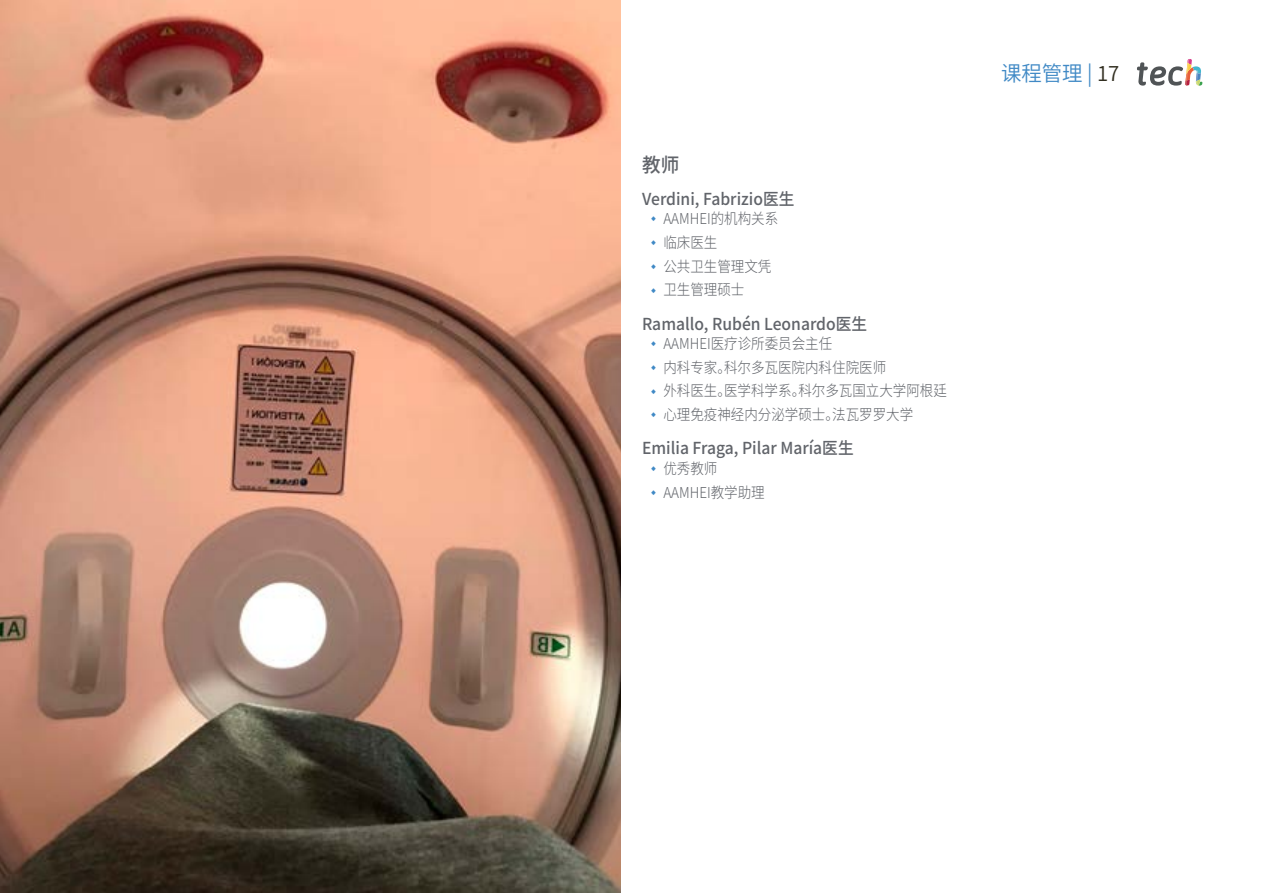
<style>
.page{position:relative;width:1263px;height:893px;background:#fff}
.page>*{position:absolute;margin:0;border:0;box-sizing:border-box;transform-origin:0 0}
.t1{font:21px "Source Han Sans CN";color:#4089c5}
.t2{font:500 19.5px "Source Han Sans CN";color:#61646a;scale:.95 1}
.t3{font:500 16.5px "Source Han Sans CN";color:#61646a;scale:.95 1}
.t4{font:300 15px/23.7px "Source Han Sans CN";color:#61646a;scale:.9 1}
.s1{color:#312e20}
</style>
<div class="page">
<img style="left:0;top:0;width:621px;height:893px">
<svg style="left:1137px;top:59px;width:65px;height:27px"></svg>
<h2 class="t2" style="left:642px;top:154px;width:41px">教师</h2>
<p class="t3" style="left:642px;top:189px;width:162px">Verdini, Fabrizio医生</p>
<p class="t4" style="left:663px;top:207px;width:129px">AAMHEI的机构关系临床医生<br>公共卫生管理文凭卫生管理硕士</p>
<p class="t3" style="left:642px;top:314px;width:238px">Ramallo, Rubén Leonardo医生</p>
<p class="t4" style="left:663px;top:332px;width:316px">AAMHEI医疗诊所委员会主任<br>内科专家。科尔多瓦医院内科住院医师<br>外科医生。医学科学系。科尔多瓦国立大学阿根廷心理免疫神经内分泌学硕士。法瓦罗罗大学</p>
<p class="t3" style="left:642px;top:439px;width:224px">Emilia Fraga, Pilar María医生</p>
<p class="t4" style="left:663px;top:457px;width:114px">优秀教师<br>AAMHEI教学助理</p>
<h1 class="t1" style="left:1001px;top:61px;width:120px">课程管理 | <span class="s1">17</span></h1>
</div>
